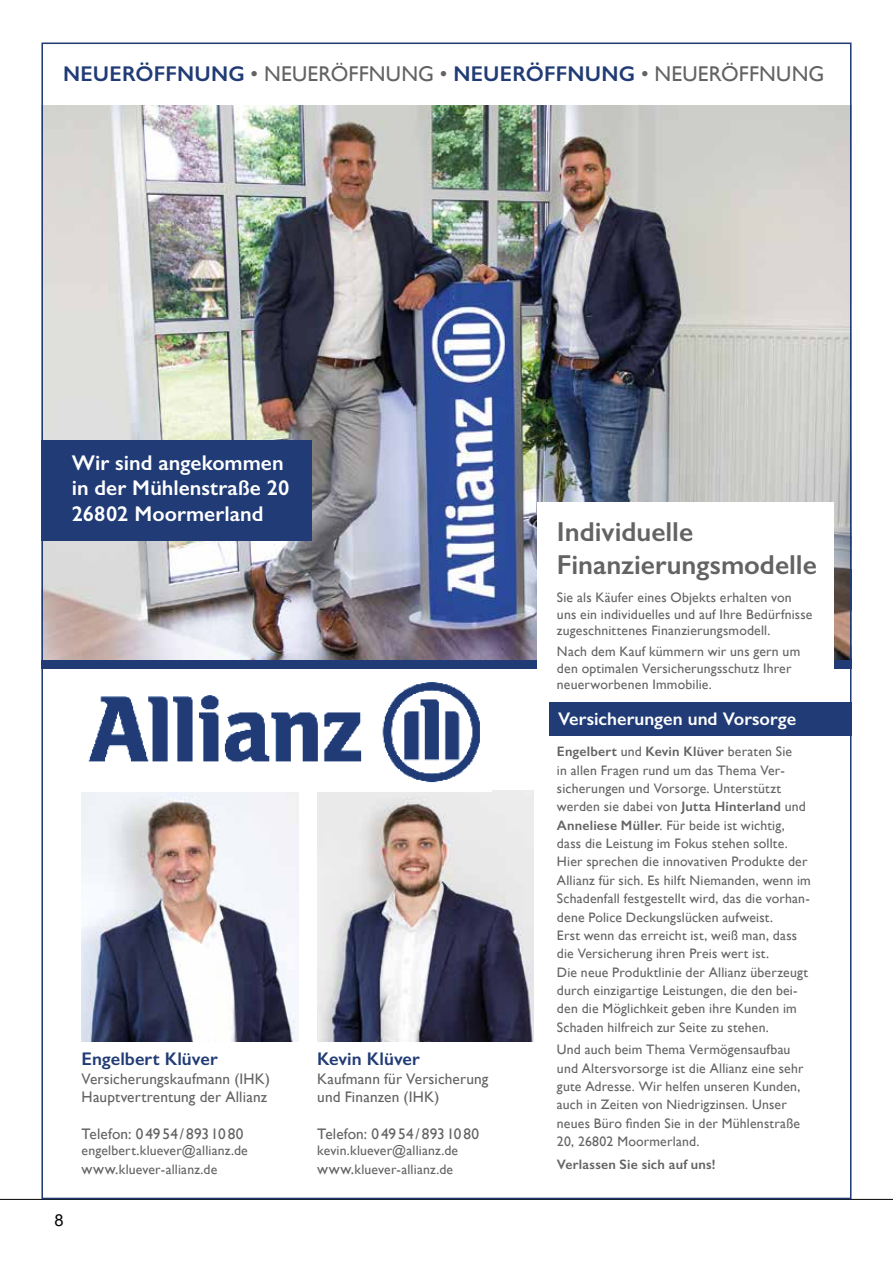
<style>
.page{position:relative;width:893px;height:1263px;background:#fff}
.page>*{position:absolute;margin:0;border:0;box-sizing:border-box;transform-origin:0 0}
.t1{font:600 27.45px/33px "Gill Sans";color:#646363}
.t2{font:600 21.45px/25.7px "Gill Sans";color:#fff}
.t3{font:21.45px "Gill Sans";letter-spacing:.01em;color:#646363}
.t4{font:600 18.3px "Gill Sans";color:#203b75}
.t5{font:600 18.3px "Gill Sans";color:#fff}
.t6{font:16.5px "Arial";color:#000}
.t7{font:15.3px/18.3px "Gill Sans";letter-spacing:.01em;color:#646363}
.t8{font:13.8px/18.3px "Gill Sans";letter-spacing:.015em;color:#646363}
.t9{font:600 13.8px "Gill Sans";letter-spacing:.015em;color:#646363}
.s1{font-weight:600;color:#203b75}
.s2{font-size:15.3px}
.s3{font-weight:600}
</style>
<div class="page">
<hr style="left:0;top:1199px;width:893px;height:1px;background:#000">
<div style="left:549px;top:702px;width:302px;height:34px;background:#203b75"></div>
<img style="left:44px;top:105px;width:804px;height:555px">
<div style="left:41px;top:660px;width:810px;height:9px;background:#203b75"></div>
<img style="left:317px;top:790px;width:217px;height:251px">
<img style="left:82px;top:792px;width:216px;height:249px">
<img style="left:88px;top:682px;width:404px;height:109px">
<div style="left:41px;top:440px;width:271px;height:101px;background:#203b75"></div>
<div style="left:537px;top:502px;width:297px;height:190px;background:#fff"></div>
<h2 class="t3" style="left:63px;top:61px;width:763px"><span class="s1">NEUERÖFFNUNG</span> • NEUERÖFFNUNG • <span class="s1">NEUERÖFFNUNG</span> • NEUERÖFFNUNG</h2>
<h2 class="t2" style="left:72px;top:449px;width:219px">Wir sind angekommen in der Mühlenstraße 20<br>26802 Moormerland</h2>
<p class="t6" style="left:55px;top:1209px;width:11px">8</p>
<h3 class="t4" style="left:82px;top:1048px;width:138px">Engelbert Klüver</h3>
<p class="t7" style="left:82px;top:1069px;width:190px">Versicherungskaufmann (IHK)<br>Hauptvertrentung der Allianz</p>
<p class="t7" style="left:82px;top:1124px;width:163px">Telefon: 04954 / 8931080</p>
<p class="t8" style="left:82px;top:1141px;width:168px">engelbert.kluever@allianz.de <span class="s2">www.</span>kluever-allianz.de</p>
<h3 class="t4" style="left:317px;top:1048px;width:104px">Kevin Klüver</h3>
<p class="t7" style="left:317px;top:1069px;width:173px">Kaufmann für Versicherung und Finanzen (IHK)</p>
<p class="t7" style="left:317px;top:1124px;width:163px">Telefon: 04954 / 8931080</p>
<p class="t8" style="left:317px;top:1141px;width:142px">kevin.kluever@allianz.de <span class="s2">www.</span>kluever-allianz.de</p>
<h1 class="t1" style="left:557px;top:515px;width:261px">Individuelle<br>Finanzierungsmodelle</h1>
<p class="t8" style="left:557px;top:589px;width:257px;line-height:16.5px">Sie als Käufer eines Objekts erhalten von uns ein individuelles und auf Ihre Bedürfnisse zugeschnittenes Finanzierungsmodell.</p>
<p class="t8" style="left:557px;top:643px;width:245px;line-height:16.5px">Nach dem Kauf kümmern wir uns gern um den optimalen Versicherungsschutz Ihrer neuerworbenen Immobilie.</p>
<h3 class="t5" style="left:558px;top:708px;width:240px">Versicherungen und Vorsorge</h3>
<p class="t8" style="left:557px;top:742px;width:255px"><span class="s3">Engelbert</span> und <span class="s3">Kevin Klüver</span> beraten Sie<br>in allen Fragen rund um das Thema Ver&shy;sicherungen und Vorsorge. Unterstützt werden sie dabei von <span class="s3">Jutta Hinterland</span> und <span class="s3">Anneliese Müller</span>. Für beide ist wichtig, dass die Leistung im Fokus stehen sollte.<br>Hier sprechen die innovativen Produkte der Allianz für sich. Es hilft Niemanden, wenn im Schadenfall festgestellt wird, das die vorhan&shy;dene Police Deckungslücken aufweist.<br>Erst wenn das erreicht ist, weiß man, dass die Versicherung ihren Preis wert ist.<br>Die neue Produktlinie der Allianz überzeugt durch einzigartige Leistungen, die den bei&shy;den die Möglichkeit geben ihre Kunden im Schaden hilfreich zur Seite zu stehen.</p>
<p class="t8" style="left:557px;top:1040px;width:248px">Und auch beim Thema Vermögensaufbau und Altersvorsorge ist die Allianz eine sehr gute Adresse. Wir helfen unseren Kunden, auch in Zeiten von Niedrigzinsen. Unser neues Büro finden Sie in der Mühlenstraße 20, 26802 Moormerland.</p>
<p class="t9" style="left:557px;top:1155px;width:160px">Verlassen Sie sich auf uns!</p>
</div>
